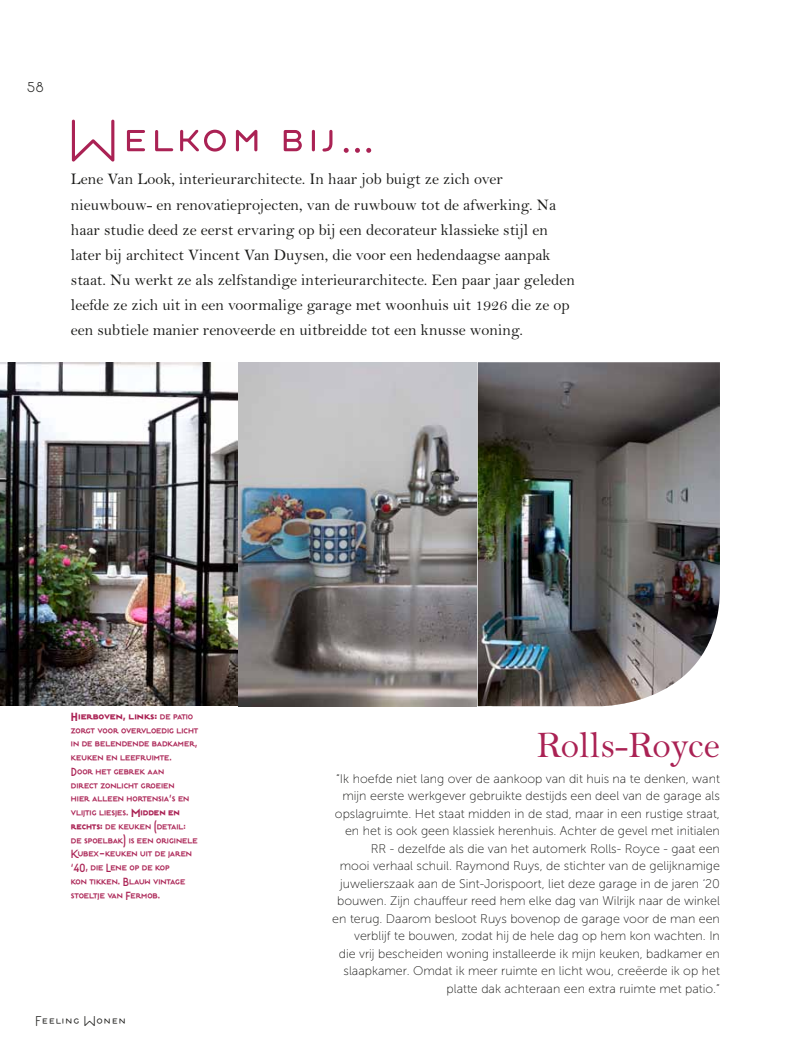
<style>
.page{position:relative;width:798px;height:1046px;background:#fff}
.page>*{position:absolute;margin:0;border:0;box-sizing:border-box;transform-origin:0 0}
.t1{font:62.5px "Estilo";color:#aa2254}
.t2{font:37.5px "Bell";letter-spacing:-.005em;color:#aa2254}
.t3{font:16.25px/25px "Bell";color:#1a1a18}
.t4{font:15px "Estilo";color:#1a1a18}
.t5{font:12.5px/17.5px "Museo Sans 100";color:#1a1a18;text-align:right}
.t6{font:500 12.5px/13.8px "Estilo Pro";color:#aa2254;scale:.9 1}
.s1{font-weight:700}
</style>
<div class="page">
<img style="left:0;top:362px;width:237px;height:343px">
<img style="left:476px;top:362px;width:243px;height:344px">
<img style="left:239px;top:362px;width:237px;height:344px">
<p class="t4" style="left:27px;top:77px;width:19px">58</p>
<h1 class="t1" style="left:66px;top:97px;width:313px">Welkom bij…</h1>
<p class="t3" style="left:71px;top:167px;width:505px">Lene Van Look, interieurarchitecte. In haar job buigt ze zich over nieuwbouw- en renovatieprojecten, van de ruwbouw tot de afwerking. Na haar studie deed ze eerst ervaring op bij een decorateur klassieke stijl en later bij architect Vincent Van Duysen, die voor een hedendaagse aanpak staat. Nu werkt ze als zelfstandige interieurarchitecte. Een paar jaar geleden leefde ze zich uit in een voormalige garage met woonhuis uit 1926 die ze op een subtiele manier renoveerde en uitbreidde tot een knusse woning.</p>
<p class="t6" style="left:71px;top:711px;width:143px"><span class="s1">Hierboven, links:</span> de patio zorgt voor overvloedig licht in de belendende badkamer, keuken en leefruimte.<br>Door het gebrek aan<br>direct zonlicht groeien<br>hier alleen hortensia’s en vlijtig liesjes. <span class="s1">Midden en rechts:</span> de keuken (detail: de spoelbak) is een originele<br>Kubex-keuken uit de jaren ‘40, die Lene op de kop<br>kon tikken. Blauw vintage stoeltje van Fermob.</p>
<h2 class="t2" style="left:536px;top:723px;width:185px">Rolls-Royce</h2>
<p class="t5" style="left:332px;top:769px;width:389px">“Ik hoefde niet lang over de aankoop van dit huis na te denken, want mijn eerste werkgever gebruikte destijds een deel van de garage als opslagruimte. Het staat midden in de stad, maar in een rustige straat, en het is ook geen klassiek herenhuis. Achter de gevel met initialen RR - dezelfde als die van het automerk Rolls- Royce - gaat een<br>mooi verhaal schuil. Raymond Ruys, de stichter van de gelijknamige juwelierszaak aan de Sint-Jorispoort, liet deze garage in de jaren ‘20 bouwen. Zijn chauffeur reed hem elke dag van Wilrijk naar de winkel en terug. Daarom besloot Ruys bovenop de garage voor de man een verblijf te bouwen, zodat hij de hele dag op hem kon wachten. In<br>die vrij bescheiden woning installeerde ik mijn keuken, badkamer en slaapkamer. Omdat ik meer ruimte en licht wou, creëerde ik op het platte dak achteraan een extra ruimte met patio.”</p>
<p class="t4" style="left:35px;top:1010px;width:93px">Feeling Wonen</p>
</div>
